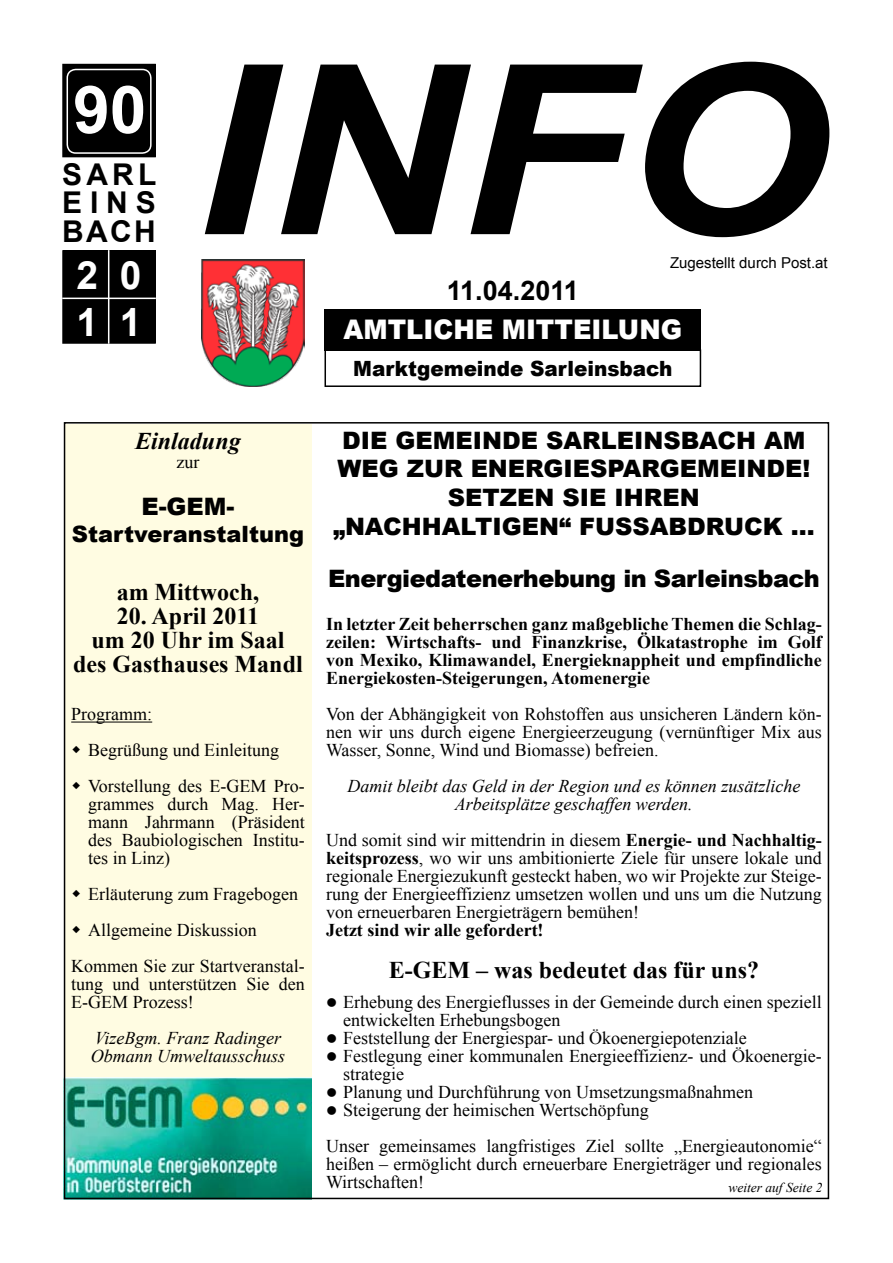
<style>
.page{position:relative;width:893px;height:1263px;background:#fff}
.page>*{position:absolute;margin:0;border:0;box-sizing:border-box;transform-origin:0 0}
.t1{font:italic 700 236.85px "Arial";color:#000;scale:1.12 1}
.t2{font:700 66px "Arial";color:#fff}
.t3{font:700 39px/46.8px "Arial";color:#fff}
.t4{font:700 30px/28.5px "Arial";letter-spacing:.14em;color:#000;text-align:justify}
.t5{font:900 27px "Arial";color:#fff;scale:.95 1}
.t6{font:700 27px "Arial";color:#000}
.t7{font:900 24px/28.8px "Arial";color:#000;text-align:center}
.t8{font:700 24px/24px "Times New Roman";color:#000;text-align:center}
.t9{font:900 24px "Arial";letter-spacing:-.02em;color:#000}
.t10{font:italic 700 24px "Times New Roman";color:#000}
.t11{font:900 22.5px "Arial";color:#000}
.t12{font:900 21px "Arial";color:#000;scale:.95 1}
.t13{font:18px/18px "Times New Roman";color:#000}
.t14{font:700 18px/18px "Times New Roman";color:#000;text-align:justify}
.t15{font:italic 18px/18px "Times New Roman";color:#000;text-align:center}
.t16{font:15px "Arial";color:#000}
.t17{font:italic 13.5px "Times New Roman";color:#000}
.s1{font-weight:700}
</style>
<div class="page">
<div style="left:64px;top:424px;width:247px;height:774px;background:#fffce2"></div>
<div style="left:63px;top:65px;width:92px;height:92px;background:#000"></div>
<div style="left:62px;top:64px;width:94px;height:93px;border:2px solid #000"></div>
<div style="left:67px;top:69px;width:85px;height:85px;border:2px solid #fff;border-radius:9px"></div>
<div style="left:63px;top:251px;width:92px;height:92px;background:#000"></div>
<div style="left:62px;top:250px;width:94px;height:94px;border:2px solid #000"></div>
<hr style="left:62px;top:298px;width:94px;height:1px;background:#fff">
<hr style="left:108px;top:250px;width:1px;height:94px;background:#fff">
<div style="left:324px;top:309px;width:377px;height:41px;background:#000"></div>
<img style="left:201px;top:259px;width:104px;height:128px">
<div style="left:324px;top:349px;width:377px;height:38px;border:2px solid #000"></div>
<img style="left:67px;top:1078px;width:245px;height:118px">
<hr style="left:71px;top:722px;width:81px;height:1px;background:#000">
<h2 class="t2" style="left:73px;top:66px;width:75px">90</h2>
<h3 class="t4" style="left:62px;top:161px;width:96px">SARL EINS BACH</h3>
<h3 class="t3" style="left:77px;top:253px;width:67px">2 0<br>1 1</h3>
<h1 class="t1" style="left:196px;top:-7px;width:566px">INFO</h1>
<p class="t16" style="left:670px;top:253px;width:159px">Zugestellt durch Post.at</p>
<h3 class="t6" style="left:447px;top:272px;width:134px">11.04.2011</h3>
<h3 class="t5" style="left:344px;top:313px;width:358px">AMTLICHE MITTEILUNG</h3>
<p class="t12" style="left:353px;top:355px;width:337px">Marktgemeinde Sarleinsbach</p>
<h3 class="t10" style="left:135px;top:424px;width:107px">Einladung</h3>
<p class="t13" style="left:176px;top:453px;width:24px">zur</p>
<h3 class="t7" style="left:141px;top:491px;width:95px">E-GEM-</h3>
<p class="t11" style="left:72px;top:517px;width:234px">Startveranstaltung</p>
<h3 class="t8" style="left:117px;top:579px;width:144px">am Mittwoch,</h3>
<h3 class="t8" style="left:73px;top:603px;width:231px">20. April 2011<br>um 20 Uhr im Saal des Gasthauses Mandl</h3>
<p class="t13" style="left:88px;top:696px;width:218px;line-height:36px;text-indent:-17px">Programm:<br>Begrüßung und Einleitung<br>Vorstellung des E-GEM Pro-</p>
<p class="t13" style="left:88px;top:795px;width:218px;text-align:justify">grammes durch Mag. Her&shy;mann Jahrmann (Präsident des Baubiologischen Institu&shy;tes in Linz)</p>
<p class="t13" style="left:88px;top:885px;width:211px">Erläuterung zum Fragebogen</p>
<p class="t13" style="left:88px;top:921px;width:170px">Allgemeine Diskussion</p>
<p class="t13" style="left:71px;top:957px;width:235px">Kommen Sie zur Startveranstal-</p>
<p class="t13" style="left:71px;top:975px;width:235px">tung und unterstützen Sie den<br>E-GEM Prozess!</p>
<p class="t15" style="left:91px;top:1029px;width:196px;text-align:left">VizeBgm. Franz Radinger<br>Obmann Umweltausschuss</p>
<h3 class="t7" style="left:333px;top:425px;width:483px">DIE GEMEINDE SARLEINSBACH AM<br>WEG ZUR ENERGIESPARGEMEINDE!<br>SETZEN SIE IHREN „NACHHALTIGEN“ FUSSABDRUCK …</h3>
<h3 class="t9" style="left:328px;top:561px;width:493px">Energiedatenerhebung in Sarleinsbach</h3>
<p class="t14" style="left:326px;top:615px;width:497px">In letzter Zeit beherrschen ganz maßgebliche Themen die Schlag&shy;zeilen: Wirtschafts- und Finanzkrise, Ölkatastrophe im Golf von Mexiko, Klimawandel, Energieknappheit und empfindliche Energiekosten-Steigerungen, Atomenergie</p>
<p class="t13" style="left:326px;top:705px;width:497px;text-align:justify">Von der Abhängigkeit von Rohstoffen aus unsicheren Ländern kön&shy;nen wir uns durch eigene Energieerzeugung (vernünftiger Mix aus Wasser, Sonne, Wind und Biomasse) befreien.</p>
<p class="t15" style="left:347px;top:777px;width:454px">Damit bleibt das Geld in der Region und es können zusätzliche<br>Arbeitsplätze geschaffen werden.</p>
<p class="t13" style="left:326px;top:831px;width:497px;text-align:justify">Und somit sind wir mittendrin in diesem <span class="s1">Energie- und Nachhaltig&shy;keitsprozess</span>, wo wir uns ambitionierte Ziele für unsere lokale und regionale Energiezukunft gesteckt haben, wo wir Projekte zur Steige&shy;rung der Energieeffizienz umsetzen wollen und uns um die Nutzung von erneuerbaren Energieträgern bemühen!</p>
<p class="t14" style="left:326px;top:921px;width:219px">Jetzt sind wir alle gefordert!</p>
<h3 class="t8" style="left:389px;top:957px;width:372px">E-GEM – was bedeutet das für uns?</h3>
<p class="t13" style="left:343px;top:993px;width:480px;text-indent:-17px">● Erhebung des Energieflusses in der Gemeinde durch einen speziell entwickelten Erhebungsbogen</p>
<p class="t13" style="left:326px;top:1029px;width:422px">● Feststellung der Energiespar- und Ökoenergiepotenziale</p>
<p class="t13" style="left:343px;top:1047px;width:480px;text-indent:-17px">● Festlegung einer kommunalen Energieeffizienz- und Ökoenergie&shy;strategie</p>
<p class="t13" style="left:326px;top:1083px;width:428px">● Planung und Durchführung von Umsetzungsmaßnahmen</p>
<p class="t13" style="left:326px;top:1092px;width:497px;line-height:36px">● Steigerung der heimischen Wertschöpfung<br>Unser gemeinsames langfristiges Ziel sollte „Energieautonomie“</p>
<p class="t13" style="left:326px;top:1155px;width:497px">heißen – ermöglicht durch erneuerbare Energieträger und regionales<br>Wirtschaften!</p>
<p class="t17" style="left:728px;top:1178px;width:96px">weiter auf Seite 2</p>
</div>
